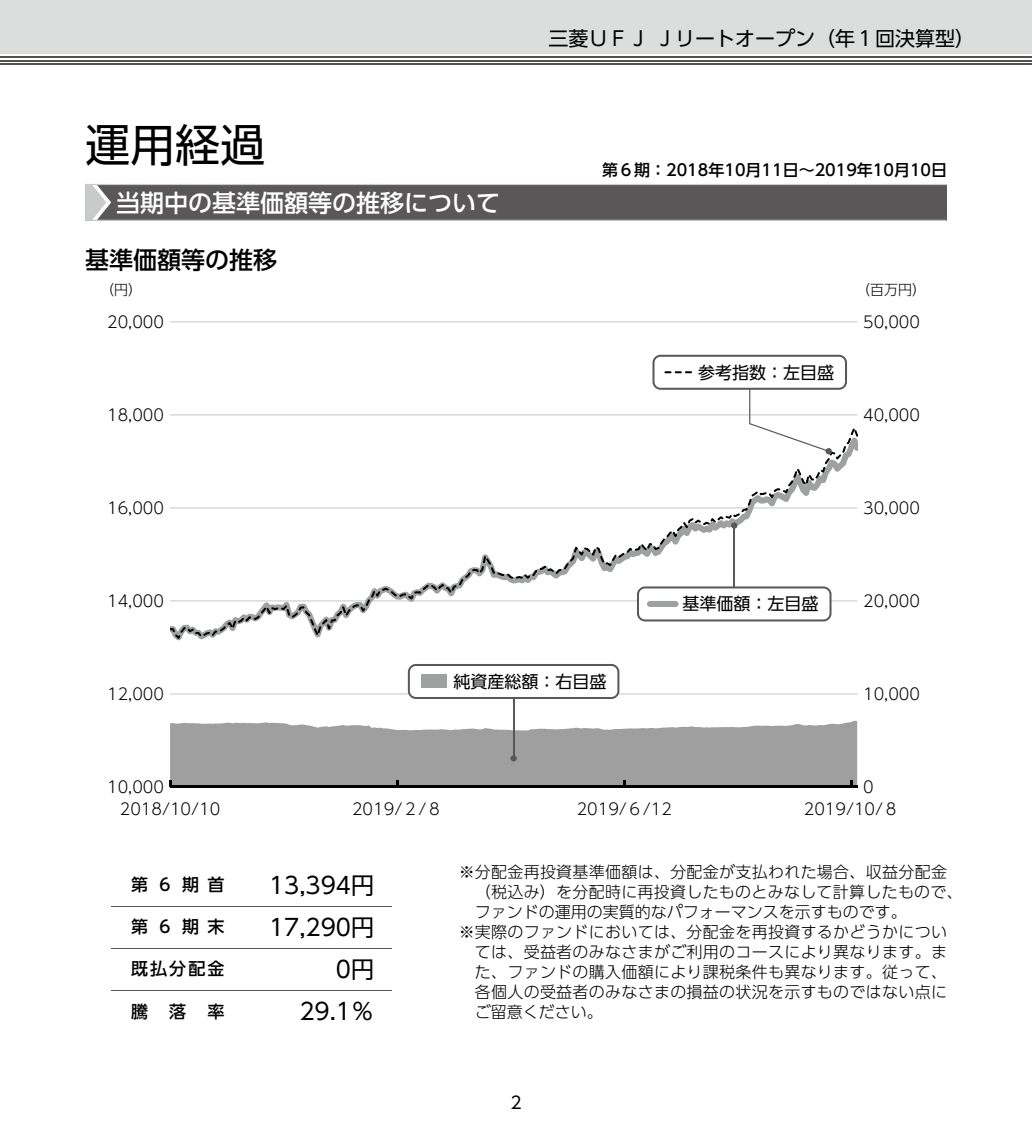
<style>
.page{position:relative;width:1032px;height:1134px;background:#fff}
.page>*{position:absolute;margin:0;border:0;box-sizing:border-box;transform-origin:0 0}
.t1{font:45px "UD Shin Go Pro";color:#000}
.t2{font:500 24px "UD Shin Go Pro";color:#fff}
.t3{font:500 24px "UD Shin Go Pro";color:#000}
.t4{font:23px "UD Shin Go Pro";color:#000}
.t5{font:20px "UD Shin Go Pro";color:#000}
.t6{font:17px "UD Shin Go Pro";color:#000}
.t7{font:500 17px "UD Shin Go Pro";letter-spacing:.5em;color:#000}
.t8{font:300 16px "UD Shin Go Pro";letter-spacing:.02em;color:#000}
.t9{font:300 16px "UD Shin Go Pro";color:#000}
.t10{font:500 16px "UD Shin Go Pro";color:#000}
.t11{font:300 14px "UD Shin Go Pro";color:#000}
</style>
<div class="page">
<div style="left:0;top:0;width:1032px;height:54px;background:#dcdddd"></div>
<hr style="left:0;top:63px;width:1032px;height:2px;background:#545251">
<hr style="left:0;top:60px;width:1032px;height:1px;background:#545251">
<hr style="left:0;top:56px;width:1032px;height:2px;background:#545251">
<div style="left:85px;top:184px;width:862px;height:36px;background:#595757"></div>
<hr style="left:85px;top:220px;width:861px;height:1px;background:#c9caca">
<hr style="left:85px;top:184px;width:862px;height:1px;background:#c9caca">
<svg style="left:85px;top:185px;width:26px;height:35px"></svg>
<svg style="left:170px;top:322px;width:687px;height:1px"></svg>
<svg style="left:170px;top:452px;width:687px;height:187px"></svg>
<svg style="left:169px;top:721px;width:688px;height:66px;background:#a4a4a5"></svg>
<hr style="left:170px;top:786px;width:687px;height:2px;background:#000">
<hr style="left:513px;top:681px;width:1px;height:77px;background:#595757">
<div style="left:510px;top:755px;width:7px;height:6px;background:#595757;border-radius:50%"></div>
<svg style="left:170px;top:664px;width:687px;height:35px"></svg>
<div style="left:421px;top:675px;width:25px;height:13px;background:#9fa0a0"></div>
<hr style="left:734px;top:525px;width:1px;height:79px;background:#595757">
<div style="left:731px;top:522px;width:6px;height:7px;background:#595757;border-radius:50%"></div>
<svg style="left:170px;top:586px;width:687px;height:35px"></svg>
<div style="left:647px;top:601px;width:31px;height:6px;background:#9fa0a0;border-radius:3px"></div>
<svg style="left:825px;top:448px;width:7px;height:7px"></svg>
<svg style="left:170px;top:355px;width:687px;height:97px"></svg>
<svg style="left:111px;top:906px;width:20px;height:1px"></svg>
<hr style="left:131px;top:906px;width:94px;height:1px;background:#595757">
<hr style="left:225px;top:906px;width:149px;height:1px;background:#595757">
<svg style="left:374px;top:906px;width:17px;height:1px"></svg>
<svg style="left:111px;top:948px;width:20px;height:1px"></svg>
<hr style="left:131px;top:948px;width:94px;height:1px;background:#595757">
<hr style="left:225px;top:948px;width:149px;height:1px;background:#595757">
<svg style="left:374px;top:948px;width:17px;height:1px"></svg>
<svg style="left:111px;top:990px;width:20px;height:1px"></svg>
<hr style="left:131px;top:990px;width:94px;height:1px;background:#595757">
<hr style="left:225px;top:990px;width:149px;height:1px;background:#595757">
<svg style="left:374px;top:990px;width:17px;height:1px"></svg>
<h1 class="t1" style="left:85px;top:108px;width:181px">運用経過</h1>
<h2 class="t2" style="left:116px;top:183px;width:385px">当期中の基準価額等の推移について</h2>
<h2 class="t3" style="left:85px;top:240px;width:193px">基準価額等の推移</h2>
<p class="t11" style="left:100px;top:279px;width:43px">（円）</p>
<p class="t8" style="left:107px;top:309px;width:58px">20,000</p>
<p class="t8" style="left:107px;top:402px;width:58px">18,000</p>
<p class="t8" style="left:107px;top:495px;width:58px">16,000</p>
<p class="t8" style="left:107px;top:588px;width:58px">14,000</p>
<p class="t5" style="left:548px;top:22px;width:428px">三菱ＵＦＪ Ｊリートオープン（年１回決算型）</p>
<p class="t10" style="left:602px;top:157px;width:346px">第６期：2018年10月11日～2019年10月10日</p>
<p class="t11" style="left:856px;top:279px;width:71px">（百万円）</p>
<p class="t6" style="left:698px;top:358px;width:137px">参考指数：左目盛</p>
<p class="t8" style="left:863px;top:309px;width:58px">50,000</p>
<p class="t8" style="left:863px;top:402px;width:58px">40,000</p>
<p class="t8" style="left:863px;top:495px;width:58px">30,000</p>
<p class="t6" style="left:682px;top:590px;width:137px">基準価額：左目盛</p>
<p class="t8" style="left:863px;top:588px;width:58px">20,000</p>
<p class="t8" style="left:107px;top:681px;width:58px">12,000</p>
<p class="t8" style="left:107px;top:774px;width:58px">10,000</p>
<p class="t6" style="left:453px;top:668px;width:154px">純資産総額：右目盛</p>
<p class="t8" style="left:863px;top:681px;width:58px">10,000</p>
<p class="t8" style="left:863px;top:774px;width:12px">0</p>
<p class="t8" style="left:120px;top:796px;width:102px">2018/10/10</p>
<p class="t8" style="left:352px;top:796px;width:92px">2019/２/８</p>
<p class="t8" style="left:577px;top:796px;width:97px">2019/６/12</p>
<p class="t8" style="left:804px;top:796px;width:97px">2019/10/８</p>
<p class="t7" style="left:131px;top:871px;width:95px">第６期首</p>
<h3 class="t4" style="left:269px;top:866px;width:107px">13,394円</h3>
<p class="t7" style="left:131px;top:913px;width:95px">第６期末</p>
<h3 class="t4" style="left:269px;top:908px;width:107px">17,290円</h3>
<p class="t7" style="left:131px;top:955px;width:95px">既払分配金</p>
<h3 class="t4" style="left:336px;top:950px;width:40px">0円</h3>
<p class="t7" style="left:131px;top:997px;width:18px">騰</p>
<p class="t7" style="left:169px;top:997px;width:18px">落</p>
<p class="t7" style="left:208px;top:997px;width:18px">率</p>
<h3 class="t4" style="left:299px;top:992px;width:76px">29.1％</h3>
<p class="t8" style="left:459px;top:859px;width:490px">※分配金再投資基準価額は、分配金が支払われた場合、収益分配金</p>
<p class="t8" style="left:475px;top:879px;width:489px">（税込み）を分配時に再投資したものとみなして計算したもので、</p>
<p class="t9" style="left:475px;top:899px;width:433px">ファンドの運用の実質的なパフォーマンスを示すものです。</p>
<p class="t8" style="left:459px;top:919px;width:490px">※実際のファンドにおいては、分配金を再投資するかどうかについ</p>
<p class="t8" style="left:475px;top:939px;width:474px">ては、受益者のみなさまがご利用のコースにより異なります。ま</p>
<p class="t8" style="left:475px;top:959px;width:474px">た、ファンドの購入価額により課税条件も異なります。従って、</p>
<p class="t8" style="left:475px;top:979px;width:474px">各個人の受益者のみなさまの損益の状況を示すものではない点に</p>
<p class="t9" style="left:475px;top:999px;width:129px">ご留意ください。</p>
<p class="t6" style="left:510px;top:1089px;width:13px">2</p>
</div>
